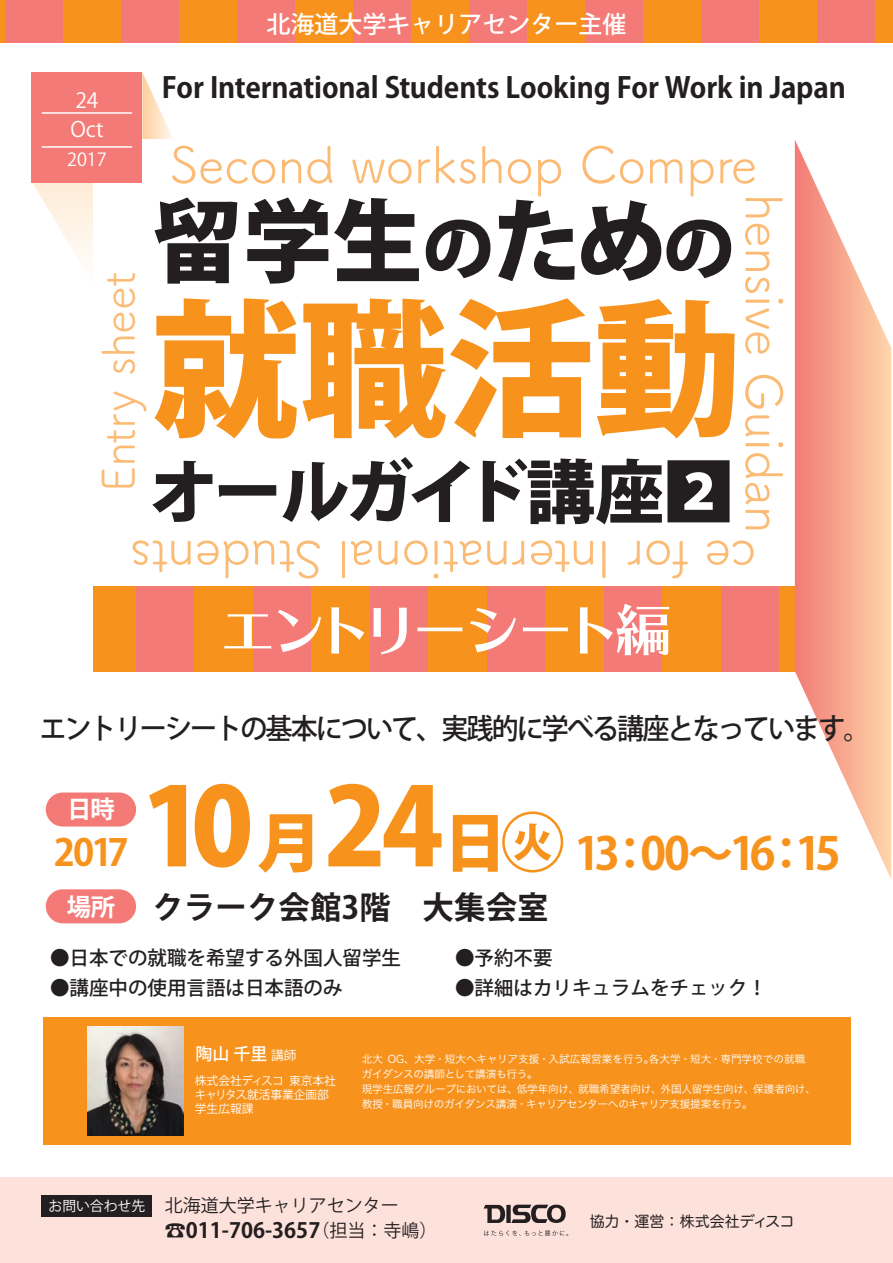
<style>
.page{position:relative;width:893px;height:1263px;background:#fff}
.page>*{position:absolute;margin:0;border:0;box-sizing:border-box;transform-origin:0 0}
.t1{font:800 147px "Koz Go Pro";color:#f7931d}
.t2{font:800 107.1px "Koz Go Pr 6 N";color:#f7931d}
.t3{font:800 90px "Koz Go Pro";color:#231f20}
.t4{font:800 69px "Koz Go Pro";letter-spacing:-.06em;color:#231f20}
.t5{font:57px "Kan 415 Typos Std";letter-spacing:-.115em;color:#fff}
.t6{font:51px "Tsuku A Rd Gothic";letter-spacing:-.02em;color:#fcbb74}
.t7{font:45.3px "Tsuku A Rd Gothic";letter-spacing:-.01em;color:#fcbb74}
.t8{font:700 45px "Koz Go Pr 6 N";letter-spacing:-.13em;color:#f7931d}
.t9{font:700 37.05px "Koz Go Pr 6 N";color:#f7931d}
.t10{font:700 31.5px "Koz Go Pr 6 N";color:#231f20}
.t11{font:700 28.5px "Koz Go Pr 6 N";letter-spacing:-.005em;color:#231f20}
.t12{font:500 28.5px "Koz Go Pr 6 N";letter-spacing:-.07em;color:#231f20;scale:.95 1}
.t13{font:700 24.3px "Koz Go Pr 6 N";color:#fff}
.t14{font:500 24px "Koz Go Pr 6 N";color:#fff}
.t15{font:700 21px "Koz Go Pro";color:#231f20}
.t16{font:21px "Koz Go Pro";color:#fff}
.t17{font:500 19.5px "Koz Go Pr 6 N";color:#231f20}
.t18{font:18px "Koz Go Pr 6 N";color:#231f20}
.t19{font:18px "Koz Go Pr 6 N";color:#fff}
.t20{font:500 16.95px "Koz Go Pr 6 N";color:#fff}
.t21{font:15px "Hira Maru Pro N W4";letter-spacing:-.005em;color:#231f20}
.t22{font:11.7px/14.1px "Koz Go Pr 6 N";color:#fff}
.t23{font:10.65px/14.9px "Hira Kaku Pro N W3";letter-spacing:-.02em;color:#fff}
.s1{font-size:72px}
.s2{font-size:64.35px}
.s3{font-size:24.3px;color:#fff}
.s4{font-weight:400;font-size:12.75px}
.s5{font-size:13.8px;color:#fff}
.s6{font-weight:400;font-size:18px}
</style>
<div class="page">
<svg style="left:33px;top:72px;width:140px;height:190px"></svg>
<svg style="left:0;top:0;width:893px;height:43px;background:#f4864b"></svg>
<div style="left:93px;top:140px;width:702px;height:446px;background:#fff"></div>
<div style="left:0;top:1178px;width:893px;height:85px;background:#fde1db"></div>
<svg style="left:484px;top:1204px;width:82px;height:19px"></svg>
<svg style="left:484px;top:1230px;width:84px;height:6px"></svg>
<div style="left:42px;top:1195px;width:110px;height:21px;background:#231f20"></div>
<div style="left:46px;top:889px;width:90px;height:34px;background:#f37a76;border-radius:17px"></div>
<div style="left:46px;top:792px;width:90px;height:34px;background:#f37a76;border-radius:17px"></div>
<svg style="left:93px;top:586px;width:702px;height:85px;background:#f58649"></svg>
<div style="left:31px;top:72px;width:111px;height:111px;background:#f37a76"></div>
<hr style="left:42px;top:146px;width:90px;height:2px;background:#fff">
<hr style="left:42px;top:112px;width:90px;height:2px;background:#fff">
<svg style="left:795px;top:140px;width:96px;height:739px"></svg>
<div style="left:43px;top:1017px;width:807px;height:128px;background:#f7931d"></div>
<img style="left:88px;top:1026px;width:95px;height:110px">
<h3 class="t16" style="left:75px;top:87px;width:25px">24</h3>
<h3 class="t16" style="left:70px;top:115px;width:35px">Oct</h3>
<h3 class="t14" style="left:266px;top:10px;width:361px">北海道大学キャリアセンター主催</h3>
<h3 class="t11" style="left:162px;top:71px;width:685px">For International Students Looking For Work in Japan</h3>
<h3 class="t6" style="left:170px;top:126px;width:588px">Second workshop Compre</h3>
<h3 class="t6" style="left:803px;top:193px;width:341px;rotate:90deg">hensive Guidan</h3>
<h3 class="t6" style="left:756px;top:598px;width:628px;rotate:-180deg">ce for International Students</h3>
<h3 class="t19" style="left:67px;top:150px;width:41px">2017</h3>
<h3 class="t3" style="left:153px;top:183px;width:583px">留学生<span class="s1">の</span>ため<span class="s1">の</span></h3>
<h1 class="t1" style="left:153px;top:274px;width:590px">就職活動</h1>
<h3 class="t4" style="left:149px;top:447px;width:585px">オールガイド講座2</h3>
<h3 class="t7" style="left:84px;top:492px;width:222px;rotate:-90deg">Entry sheet</h3>
<h3 class="t5" style="left:219px;top:598px;width:454px">エントリーシート編</h3>
<h3 class="t12" style="left:39px;top:713px;width:876px">エントリーシートの基本について、実践的に学べる講座となっています。</h3>
<h2 class="t2" style="left:142px;top:767px;width:424px">10<span class="s2">月</span>24<span class="s2">日㊋</span></h2>
<h3 class="t13" style="left:67px;top:796px;width:49px">日時</h3>
<h3 class="t9" style="left:54px;top:831px;width:76px">2017</h3>
<h3 class="t8" style="left:574px;top:828px;width:268px">13：00～16：15</h3>
<h3 class="t10" style="left:67px;top:890px;width:483px"><span class="s3">場所</span> クラーク会館3階　大集会室</h3>
<h3 class="t17" style="left:50px;top:947px;width:353px">●日本での就職を希望する外国人留学生</h3>
<h3 class="t17" style="left:50px;top:977px;width:294px">●講座中の使用言語は日本語のみ</h3>
<h3 class="t17" style="left:455px;top:947px;width:99px">●予約不要</h3>
<h3 class="t17" style="left:455px;top:977px;width:313px">●詳細はカリキュラムをチェック！</h3>
<h3 class="t20" style="left:196px;top:1044px;width:102px">陶山 千里 <span class="s4">講師</span></h3>
<p class="t22" style="left:195px;top:1074px;width:143px">株式会社ディスコ 東京本社キャリタス就活事業企画部学生広報課</p>
<p class="t23" style="left:362px;top:1051px;width:456px">北大 OG、大学・短大へキャリア支援・入試広報営業を行う。各大学・短大・専門学校での就職ガイダンスの講師として講演も行う。<br>現学生広報グループにおいては、低学年向け、就職希望者向け、外国人留学生向け、保護者向け、教授・職員向けのガイダンス講演・キャリアセンターへのキャリア支援提案を行う。</p>
<h3 class="t18" style="left:49px;top:1195px;width:352px"><span class="s5">お問い合わせ先</span> 北海道大学キャリアセンター</h3>
<h3 class="t15" style="left:165px;top:1217px;width:274px">☎011-706-3657<span class="s6">（担当：寺嶋）</span></h3>
<h3 class="t21" style="left:590px;top:1208px;width:206px">協力・運営：株式会社ディスコ</h3>
</div>
